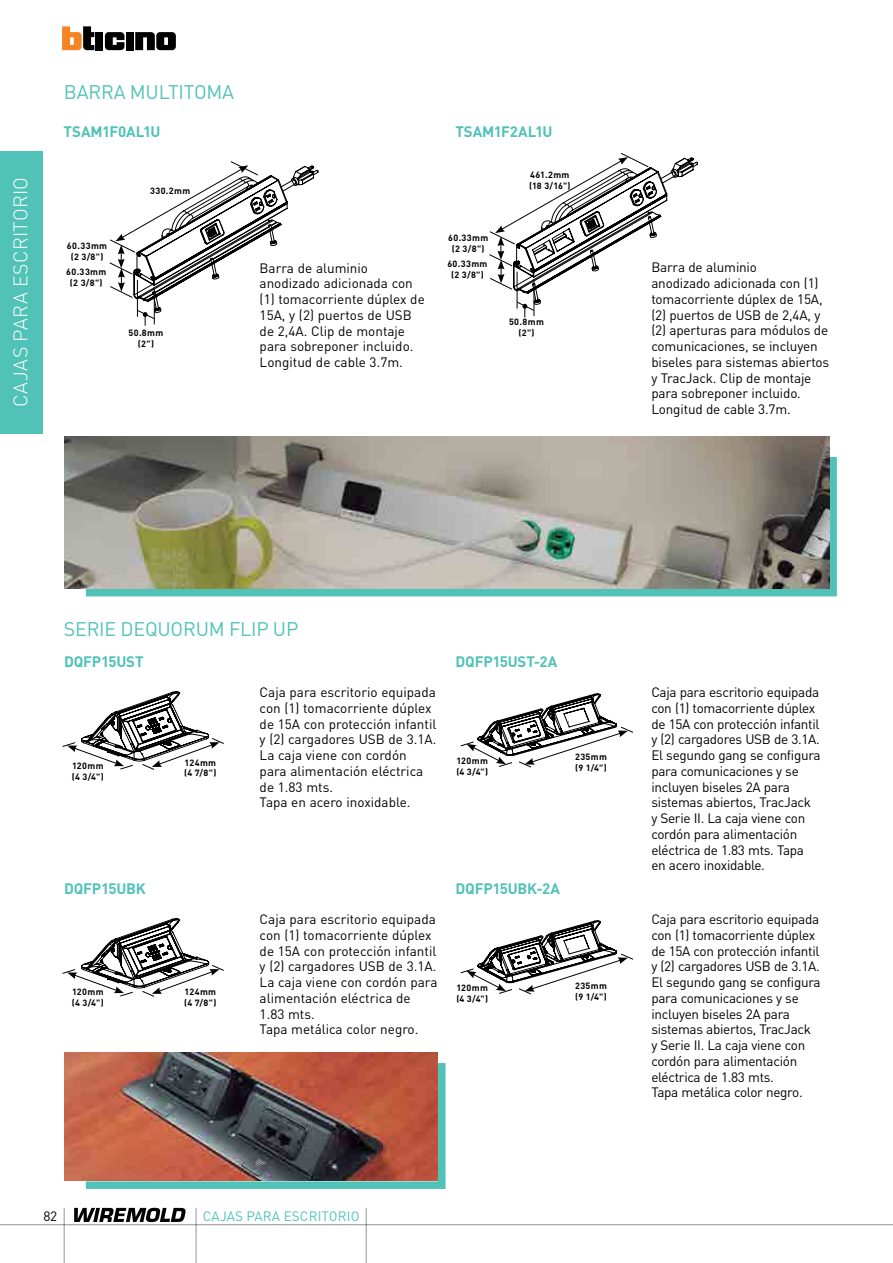
<style>
.page{position:relative;width:893px;height:1263px;background:#fff}
.page>*{position:absolute;margin:0;border:0;box-sizing:border-box;transform-origin:0 0}
.t1{font:19.5px "DIN Pro";letter-spacing:-.01em;color:#51c2b8}
.t2{font:300 19.5px "DIN Pro";letter-spacing:.01em;color:#fff}
.t3{font:700 15px "DIN Pro";letter-spacing:-.01em;color:#51c2b8}
.t4{font:13.5px/15.8px "DIN Pro";letter-spacing:-.015em;color:#000}
.t5{font:13.5px "DIN Pro";letter-spacing:.01em;color:#51c2b8}
.t6{font:700 9px/10.8px "DIN Pro";letter-spacing:.04em;color:#000}
.t7{font:700 9px/10.8px "DIN Pro";letter-spacing:.02em;color:#000}
</style>
<div class="page">
<div style="left:0;top:151px;width:43px;height:282px;background:#51c2b8"></div>
<svg style="left:85px;top:449px;width:752px;height:148px;background:#5dc4bb"></svg>
<svg style="left:85px;top:1055px;width:361px;height:134px;background:#61c2b9"></svg>
<img style="left:64px;top:1052px;width:373px;height:129px">
<img style="left:64px;top:437px;width:765px;height:152px">
<hr style="left:0;top:1224px;width:893px;height:1px;background:#939598">
<hr style="left:196px;top:1208px;width:1px;height:55px;background:#939598">
<hr style="left:64px;top:1208px;width:1px;height:55px;background:#939598">
<svg style="left:105px;top:32px;width:19px;height:18px"></svg>
<div style="left:126px;top:32px;width:8px;height:18px;background:#000"></div>
<div style="left:96px;top:32px;width:7px;height:18px;background:#000"></div>
<svg style="left:62px;top:26px;width:32px;height:24px"></svg>
<svg style="left:135px;top:32px;width:41px;height:18px"></svg>
<svg style="left:74px;top:1208px;width:112px;height:14px"></svg>
<hr style="left:366px;top:1208px;width:1px;height:55px;background:#939598">
<svg style="left:460px;top:694px;width:173px;height:74px"></svg>
<svg style="left:460px;top:920px;width:173px;height:75px"></svg>
<svg style="left:62px;top:691px;width:162px;height:79px"></svg>
<svg style="left:62px;top:918px;width:162px;height:79px"></svg>
<svg style="left:109px;top:161px;width:209px;height:165px"></svg>
<svg style="left:489px;top:153px;width:209px;height:164px"></svg>
<div style="left:529px;top:171px;width:42px;height:18px;background:#fff"></div>
<h1 class="t2" style="left:7px;top:407px;width:231px;rotate:-90deg">CAJAS PARA ESCRITORIO</h1>
<h1 class="t1" style="left:64px;top:79px;width:172px">BARRA MULTITOMA</h1>
<p class="t3" style="left:64px;top:122px;width:98px">TSAM1F0AL1U</p>
<p class="t6" style="left:67px;top:240px;width:42px;text-align:center">60.33mm (2 3/8")</p>
<p class="t6" style="left:66px;top:266px;width:42px;text-align:center">60.33mm (2 3/8")</p>
<p class="t6" style="left:150px;top:185px;width:42px">330.2mm</p>
<p class="t6" style="left:129px;top:327px;width:36px;text-align:center">50.8mm (2")</p>
<p class="t4" style="left:260px;top:259px;width:167px">Barra de aluminio anodizado adicionada con (1) tomacorriente dúplex de<br>15A, y (2) puertos de USB de 2,4A. Clip de montaje para sobreponer incluido.<br>Longitud de cable 3.7m.</p>
<p class="t3" style="left:455px;top:122px;width:99px">TSAM1F2AL1U</p>
<p class="t6" style="left:448px;top:232px;width:42px;text-align:center">60.33mm (2 3/8")</p>
<p class="t6" style="left:447px;top:258px;width:42px;text-align:center">60.33mm (2 3/8")</p>
<p class="t7" style="left:529px;top:169px;width:43px">461.2mm (18 3/16")</p>
<p class="t6" style="left:509px;top:316px;width:36px;text-align:center">50.8mm (2")</p>
<p class="t4" style="left:651px;top:259px;width:179px">Barra de aluminio<br>anodizado adicionada con (1) tomacorriente dúplex de 15A, (2) puertos de USB de 2,4A, y (2) aperturas para módulos de comunicaciones, se incluyen biseles para sistemas abiertos y TracJack. Clip de montaje para sobreponer incluido.<br>Longitud de cable 3.7m.</p>
<h1 class="t1" style="left:64px;top:616px;width:236px">SERIE DEQUORUM FLIP UP</h1>
<p class="t3" style="left:64px;top:651px;width:81px">DQFP15UST</p>
<p class="t3" style="left:455px;top:651px;width:104px">DQFP15UST-2A</p>
<p class="t6" style="left:72px;top:760px;width:33px">120mm (4 3/4")</p>
<p class="t6" style="left:184px;top:756px;width:34px">124mm (4 7/8")</p>
<p class="t4" style="left:260px;top:684px;width:178px">Caja para escritorio equipada con (1) tomacorriente dúplex de 15A con protección infantil y (2) cargadores USB de 3.1A.<br>La caja viene con cordón para alimentación eléctrica de 1.83 mts.<br>Tapa en acero inoxidable.</p>
<p class="t6" style="left:456px;top:755px;width:33px">120mm (4 3/4")</p>
<p class="t6" style="left:575px;top:751px;width:33px">235mm (9 1/4")</p>
<p class="t4" style="left:651px;top:684px;width:171px">Caja para escritorio equipada con (1) tomacorriente dúplex de 15A con protección infantil y (2) cargadores USB de 3.1A.<br>El segundo gang se configura para comunicaciones y se incluyen biseles 2A para sistemas abiertos, TracJack<br>y Serie II. La caja viene con cordón para alimentación eléctrica de 1.83 mts. Tapa en acero inoxidable.</p>
<p class="t3" style="left:64px;top:878px;width:83px">DQFP15UBK</p>
<p class="t3" style="left:455px;top:878px;width:106px">DQFP15UBK-2A</p>
<p class="t6" style="left:72px;top:986px;width:33px">120mm (4 3/4")</p>
<p class="t6" style="left:184px;top:986px;width:34px">124mm (4 7/8")</p>
<p class="t4" style="left:260px;top:911px;width:179px">Caja para escritorio equipada con (1) tomacorriente dúplex de 15A con protección infantil y (2) cargadores USB de 3.1A.<br>La caja viene con cordón para alimentación eléctrica de<br>1.83 mts.<br>Tapa metálica color negro.</p>
<p class="t6" style="left:456px;top:982px;width:33px">120mm (4 3/4")</p>
<p class="t6" style="left:575px;top:980px;width:33px">235mm (9 1/4")</p>
<p class="t4" style="left:651px;top:911px;width:171px">Caja para escritorio equipada con (1) tomacorriente dúplex de 15A con protección infantil y (2) cargadores USB de 3.1A.<br>El segundo gang se configura para comunicaciones y se incluyen biseles 2A para sistemas abiertos, TracJack<br>y Serie II. La caja viene con cordón para alimentación eléctrica de 1.83 mts.<br>Tapa metálica color negro.</p>
<p class="t4" style="left:43px;top:1208px;width:15px">82</p>
<p class="t5" style="left:203px;top:1207px;width:158px">CAJAS PARA ESCRITORIO</p>
</div>
